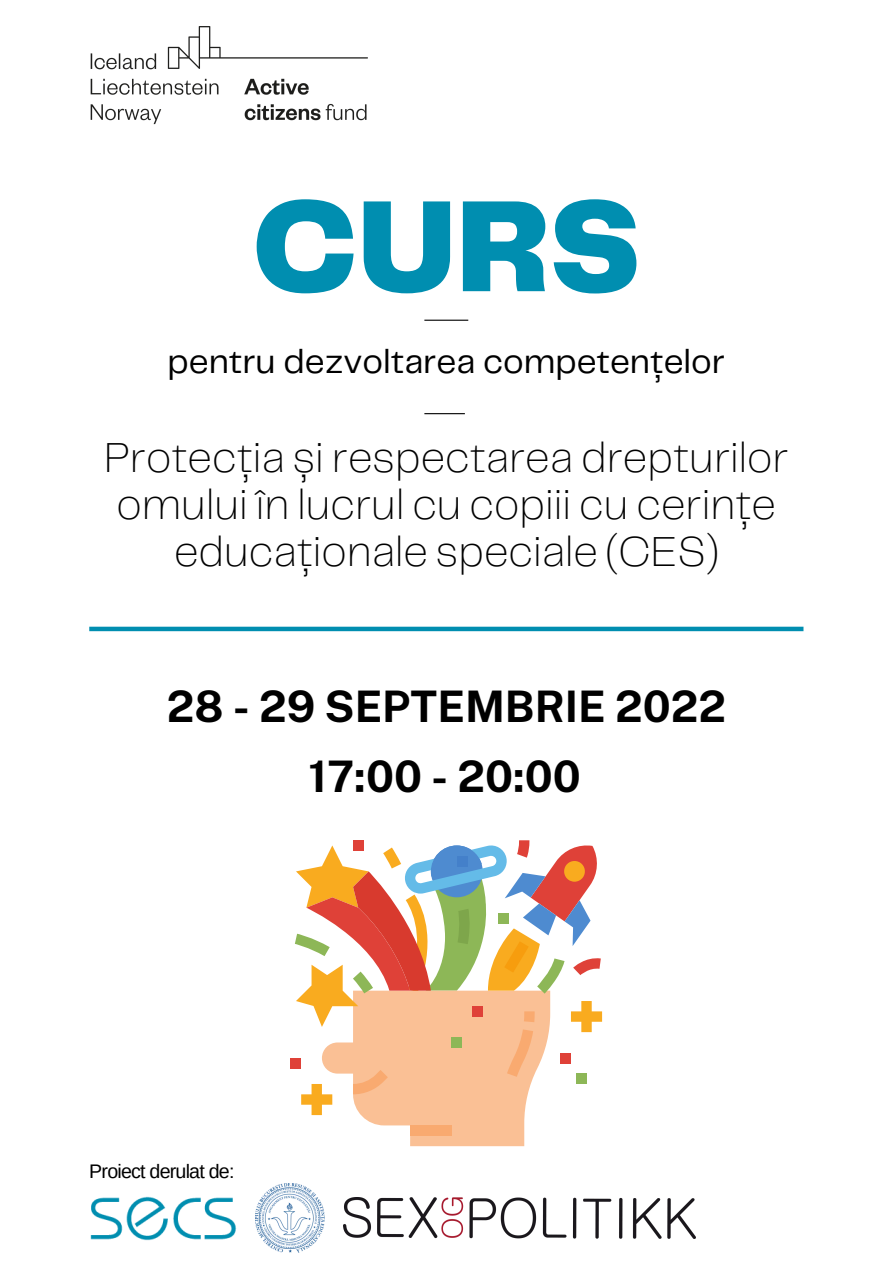
<style>
.page{position:relative;width:893px;height:1264px;background:#fff}
.page>*{position:absolute;margin:0;border:0;box-sizing:border-box;transform-origin:0 0}
.t1{font:900 134.85px "Telegraf";color:#008eb0}
.t2{font:200 43.5px/47.2px "Telegraf";color:#000;text-align:center}
.t3{font:700 43.5px/70.1px "Public Sans";color:#000;text-align:center}
.t4{font:34.5px "Telegraf";color:#000}
.t5{font:19.65px "Arimo";letter-spacing:-.04em;color:#000}
</style>
<div class="page">
<div style="left:89px;top:626px;width:714px;height:5px;background:#008eb0"></div>
<svg style="left:295px;top:840px;width:307px;height:306px"></svg>
<div style="left:560px;top:1052px;width:11px;height:11px;background:#df4138"></div>
<div style="left:576px;top:1073px;width:10px;height:10px;background:#8db757"></div>
<div style="left:291px;top:1058px;width:10px;height:10px;background:#df4138"></div>
<div style="left:472px;top:1006px;width:10px;height:10px;background:#df4138"></div>
<div style="left:451px;top:1037px;width:11px;height:10px;background:#8db757"></div>
<div style="left:353px;top:840px;width:10px;height:10px;background:#df4138"></div>
<div style="left:498px;top:912px;width:10px;height:11px;background:#8db757"></div>
<hr style="left:424px;top:319px;width:44px;height:2px;background:#000">
<hr style="left:424px;top:413px;width:41px;height:1px;background:#000">
<img style="left:90px;top:1196px;width:146px;height:45px">
<img style="left:343px;top:1197px;width:352px;height:41px">
<img style="left:256px;top:1183px;width:68px;height:69px">
<img style="left:90px;top:26px;width:277px;height:98px">
<h1 class="t1" style="left:252px;top:189px;width:390px">CURS</h1>
<p class="t4" style="left:167px;top:347px;width:559px">pentru dezvoltarea competențelor</p>
<p class="t2" style="left:104px;top:436px;width:686px">Protecția și respectarea drepturilor omului în lucrul cu copiii cu cerințe educaționale speciale (CES)</p>
<p class="t3" style="left:167px;top:671px;width:560px">28 - 29 SEPTEMBRIE 2022<br>17:00 - 20:00</p>
<p class="t5" style="left:89px;top:1160px;width:147px">Proiect derulat de:</p>
</div>
